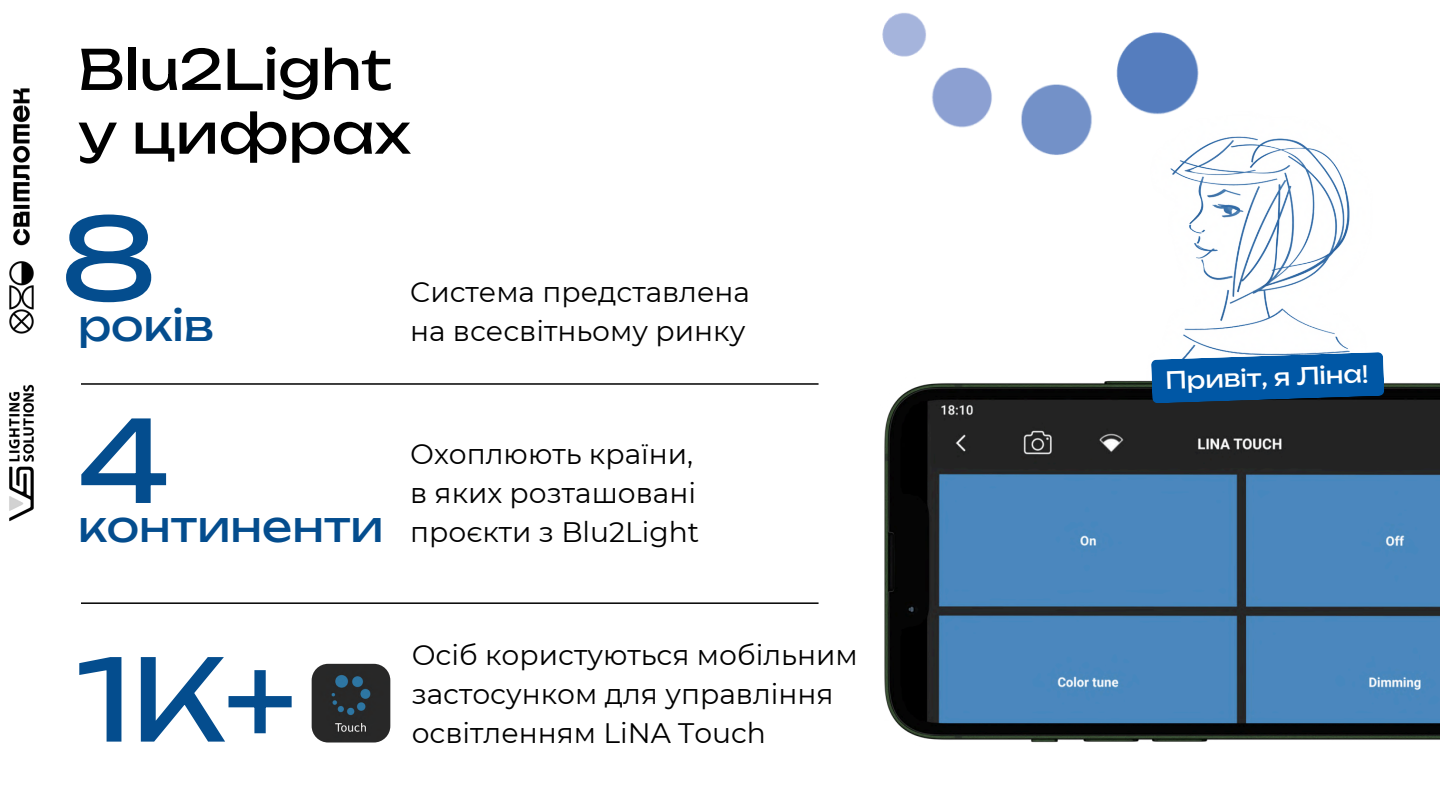
<style>
.page{position:relative;width:1440px;height:810px;background:#fff}
.page>*{position:absolute;margin:0;border:0;box-sizing:border-box;transform-origin:0 0}
.t1{font:112.7px "Unbounded";color:#044d8e}
.t2{font:55px/63.8px "Unbounded";color:#000}
.t3{font:42.4px "Unbounded";color:#044d8e}
.t4{font:28.2px/39px "Montserrat";color:#000}
.t5{font:23.5px "Unbounded";color:#fff}
</style>
<div class="page">
<img style="left:882px;top:13px;width:317px;height:142px">
<img style="left:884px;top:380px;width:556px;height:363px">
<img style="left:312px;top:664px;width:78px;height:79px;border-radius:16px">
<img style="left:1132px;top:103px;width:262px;height:320px">
<svg style="left:1151px;top:352px;width:233px;height:51px;background:#145ea1"></svg>
<hr style="left:81px;top:383px;width:738px;height:2px;background:#000">
<hr style="left:81px;top:602px;width:738px;height:2px;background:#000">
<img style="left:9px;top:88px;width:25px;height:246px">
<img style="left:9px;top:384px;width:25px;height:138px">
<h3 class="t2" style="left:78px;top:37px;width:334px">Blu2Light у цифрах</h3>
<p class="t1" style="left:61px;top:189px;width:98px">8</p>
<h4 class="t3" style="left:78px;top:299px;width:138px">років</h4>
<h2 class="t1" style="left:79px;top:391px;width:92px">4</h2>
<p class="t4" style="left:410px;top:272px;width:341px">Cистема представлена</p>
<p class="t4" style="left:410px;top:311px;width:337px">на всесвітньому ринку</p>
<p class="t4" style="left:410px;top:435px;width:288px">Охоплюють країни, в яких розташовані</p>
<p class="t3" style="left:78px;top:500px;width:307px">континенти</p>
<p class="t4" style="left:410px;top:512px;width:291px">проєкти з Blu2Light</p>
<p class="t1" style="left:78px;top:629px;width:218px">1К+</p>
<h4 class="t4" style="left:412px;top:636px;width:448px">Осіб користуються мобільним застосунком для управління освітленням LiNA Touch</h4>
<p class="t5" style="left:1165px;top:366px;width:204px;rotate:-2deg">Привіт, я Ліна!</p>
</div>
